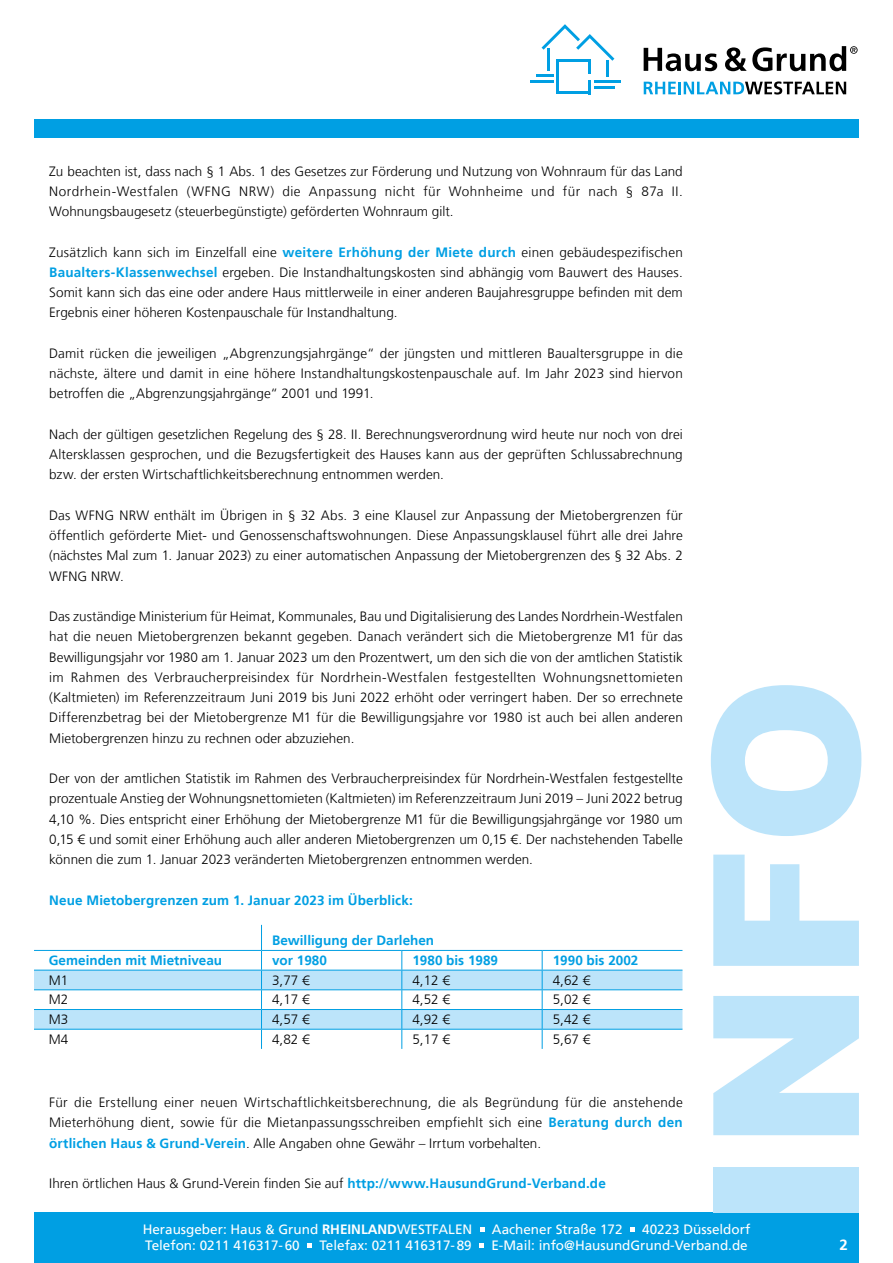
<style>
.page{position:relative;width:893px;height:1263px;background:#fff}
.page>*{position:absolute;margin:0;border:0;box-sizing:border-box;transform-origin:0 0}
.t1{font:900 203.4px "Arial";color:#bce4fa}
.t2{font:700 15px "Frutiger LT";color:#fff}
.t3{font:300 13.5px/20.2px "Frutiger LT";letter-spacing:.005em;color:#000;text-align:justify}
.t4{font:13.5px "Frutiger LT";color:#fff}
.t5{font:700 13.5px "Frutiger LT";color:#009fe3}
.s1{font-weight:700;color:#009fe3}
.s2{font-weight:700}
</style>
<div class="page">
<div style="left:34px;top:120px;width:825px;height:18px;background:#009fe3"></div>
<div style="left:34px;top:1213px;width:825px;height:50px;background:#009fe3"></div>
<svg style="left:480px;top:1227px;width:4px;height:4px"></svg>
<svg style="left:630px;top:1227px;width:5px;height:4px"></svg>
<svg style="left:307px;top:1243px;width:5px;height:5px"></svg>
<svg style="left:479px;top:1243px;width:5px;height:5px"></svg>
<svg style="left:644px;top:48px;width:73px;height:23px"></svg>
<svg style="left:725px;top:46px;width:133px;height:25px"></svg>
<hr style="left:556px;top:59px;width:3px;height:35px;background:#009fe3">
<hr style="left:588px;top:80px;width:3px;height:14px;background:#009fe3">
<hr style="left:556px;top:91px;width:35px;height:3px;background:#009fe3">
<hr style="left:556px;top:59px;width:35px;height:3px;background:#009fe3">
<hr style="left:594px;top:86px;width:20px;height:2px;background:#009fe3">
<hr style="left:594px;top:80px;width:26px;height:3px;background:#009fe3">
<hr style="left:588px;top:59px;width:3px;height:15px;background:#009fe3">
<hr style="left:606px;top:60px;width:3px;height:17px;background:#009fe3">
<hr style="left:536px;top:74px;width:17px;height:3px;background:#009fe3">
<hr style="left:530px;top:80px;width:23px;height:3px;background:#009fe3">
<hr style="left:547px;top:49px;width:3px;height:22px;background:#009fe3">
<svg style="left:542px;top:24px;width:72px;height:37px"></svg>
<svg style="left:644px;top:81px;width:202px;height:13px"></svg>
<svg style="left:34px;top:925px;width:648px;height:124px"></svg>
<p class="t3" style="left:49px;top:161px;width:635px">Zu beachten ist, dass nach § 1 Abs. 1 des Gesetzes zur Förderung und Nutzung von Wohnraum für das Land Nordrhein-Westfalen (WFNG NRW) die Anpassung nicht für Wohnheime und für nach § 87a II.<br>Wohnungsbaugesetz (steuerbegünstigte) geförderten Wohnraum gilt.</p>
<p class="t3" style="left:49px;top:242px;width:635px">Zusätzlich kann sich im Einzelfall eine <span class="s1">weitere Erhöhung der Miete durch</span> einen gebäudespezifischen <span class="s1">Baualters-Klassenwechsel</span> ergeben. Die Instandhaltungskosten sind abhängig vom Bauwert des Hauses.<br>Somit kann sich das eine oder andere Haus mittlerweile in einer anderen Baujahresgruppe befinden mit dem Ergebnis einer höheren Kostenpauschale für Instandhaltung.</p>
<p class="t3" style="left:49px;top:343px;width:635px">Damit rücken die jeweiligen „Abgrenzungsjahrgänge“ der jüngsten und mittleren Baualtersgruppe in die nächste, ältere und damit in eine höhere Instandhaltungskostenpauschale auf. Im Jahr 2023 sind hiervon betroffen die „Abgrenzungsjahrgänge“ 2001 und 1991.</p>
<p class="t3" style="left:49px;top:424px;width:635px">Nach der gültigen gesetzlichen Regelung des § 28. II. Berechnungsverordnung wird heute nur noch von drei Altersklassen gesprochen, und die Bezugsfertigkeit des Hauses kann aus der geprüften Schlussabrechnung bzw. der ersten Wirtschaftlichkeitsberechnung entnommen werden.</p>
<p class="t3" style="left:49px;top:505px;width:635px">Das WFNG NRW enthält im Übrigen in § 32 Abs. 3 eine Klausel zur Anpassung der Mietobergrenzen für öffentlich geförderte Miet- und Genossenschaftswohnungen. Diese Anpassungsklausel führt alle drei Jahre (nächstes Mal zum 1. Januar 2023) zu einer automatischen Anpassung der Mietobergrenzen des § 32 Abs. 2<br>WFNG NRW.</p>
<p class="t3" style="left:49px;top:606px;width:635px">Das zuständige Ministerium für Heimat, Kommunales, Bau und Digitalisierung des Landes Nordrhein-Westfalen hat die neuen Mietobergrenzen bekannt gegeben. Danach verändert sich die Mietobergrenze M1 für das Bewilligungsjahr vor 1980 am 1. Januar 2023 um den Prozentwert, um den sich die von der amtlichen Statistik im Rahmen des Verbraucherpreisindex für Nordrhein-Westfalen festgestellten Wohnungsnettomieten (Kaltmieten) im Referenzzeitraum Juni 2019 bis Juni 2022 erhöht oder verringert haben. Der so errechnete Differenzbetrag bei der Mietobergrenze M1 für die Bewilligungsjahre vor 1980 ist auch bei allen anderen Mietobergrenzen hinzu zu rechnen oder abzuziehen.</p>
<p class="t3" style="left:49px;top:768px;width:635px">Der von der amtlichen Statistik im Rahmen des Verbraucherpreisindex für Nordrhein-Westfalen festgestellte prozentuale Anstieg der Wohnungsnettomieten (Kaltmieten) im Referenzzeitraum Juni 2019 – Juni 2022 betrug 4,10 %. Dies entspricht einer Erhöhung der Mietobergrenze M1 für die Bewilligungsjahrgänge vor 1980 um 0,15 € und somit einer Erhöhung auch aller anderen Mietobergrenzen um 0,15 €. Der nachstehenden Tabelle können die zum 1. Januar 2023 veränderten Mietobergrenzen entnommen werden.</p>
<p class="t5" style="left:49px;top:892px;width:365px">Neue Mietobergrenzen zum 1. Januar 2023 im Überblick:</p>
<p class="t5" style="left:272px;top:932px;width:164px">Bewilligung der Darlehen</p>
<p class="t5" style="left:49px;top:952px;width:175px">Gemeinden mit Mietniveau</p>
<p class="t5" style="left:272px;top:952px;width:56px">vor 1980</p>
<p class="t5" style="left:412px;top:952px;width:87px">1980 bis 1989</p>
<p class="t5" style="left:553px;top:952px;width:87px">1990 bis 2002</p>
<p class="t3" style="left:49px;top:970px;width:21px">M1</p>
<p class="t3" style="left:272px;top:970px;width:39px">3,77 €</p>
<p class="t3" style="left:412px;top:970px;width:39px">4,12 €</p>
<p class="t3" style="left:553px;top:970px;width:39px">4,62 €</p>
<p class="t3" style="left:49px;top:990px;width:21px">M2</p>
<p class="t3" style="left:272px;top:990px;width:39px">4,17 €</p>
<p class="t3" style="left:412px;top:990px;width:39px">4,52 €</p>
<p class="t3" style="left:553px;top:990px;width:39px">5,02 €</p>
<p class="t3" style="left:49px;top:1009px;width:21px">M3</p>
<p class="t3" style="left:272px;top:1009px;width:39px">4,57 €</p>
<p class="t3" style="left:412px;top:1009px;width:39px">4,92 €</p>
<p class="t3" style="left:553px;top:1009px;width:39px">5,42 €</p>
<p class="t3" style="left:49px;top:1029px;width:21px">M4</p>
<p class="t3" style="left:272px;top:1029px;width:39px">4,82 €</p>
<p class="t3" style="left:412px;top:1029px;width:39px">5,17 €</p>
<p class="t3" style="left:553px;top:1029px;width:39px">5,67 €</p>
<p class="t3" style="left:49px;top:1092px;width:635px">Für die Erstellung einer neuen Wirtschaftlichkeitsberechnung, die als Begründung für die anstehende Mieterhöhung dient, sowie für die Mietanpassungsschreiben empfiehlt sich eine <span class="s1">Beratung durch den örtlichen Haus &amp; Grund-Verein</span>. Alle Angaben ohne Gewähr – Irrtum vorbehalten.</p>
<p class="t3" style="left:49px;top:1173px;width:558px">Ihren örtlichen Haus &amp; Grund-Verein finden Sie auf <span class="s1">http://www.HausundGrund-Verband.de</span></p>
<h1 class="t1" style="left:639px;top:1229px;width:555px;rotate:-90deg">INFO</h1>
<p class="t4" style="left:143px;top:1221px;width:331px">Herausgeber: Haus &amp; Grund <span class="s2">RHEINLAND</span>WESTFALEN</p>
<p class="t4" style="left:492px;top:1221px;width:132px">Aachener Straße 172</p>
<p class="t4" style="left:642px;top:1221px;width:110px">40223 Düsseldorf</p>
<p class="t4" style="left:145px;top:1237px;width:156px">Telefon: 0211 416317-60</p>
<p class="t4" style="left:319px;top:1237px;width:154px">Telefax: 0211 416317-89</p>
<p class="t4" style="left:491px;top:1237px;width:258px">E-Mail: info@HausundGrund-Verband.de</p>
<p class="t2" style="left:839px;top:1236px;width:10px">2</p>
</div>
